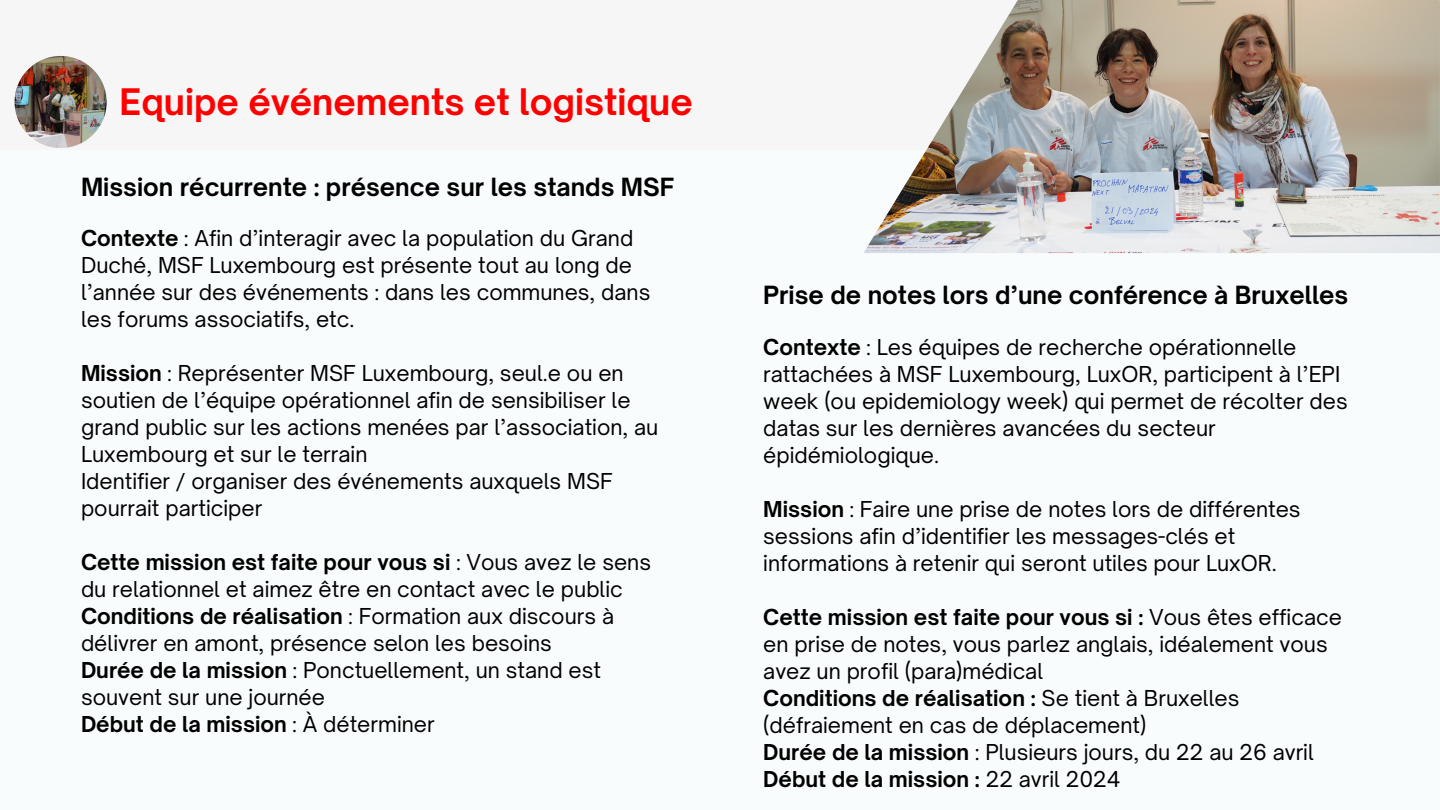
<style>
.page{position:relative;width:1440px;height:810px;background:#f6f6f6}
.page>*{position:absolute;margin:0;border:0;box-sizing:border-box;transform-origin:0 0}
.t1{font:700 35px "Open Sauce One";color:#f00}
.t2{font:700 24px "Open Sauce One";color:#000}
.t3{font:21px/27px "Open Sauce One";color:#000}
.s1{font-weight:700}
</style>
<div class="page">
<div style="left:0;top:150px;width:1440px;height:660px;background:#f9fcfd"></div>
<img style="left:864px;top:0;width:576px;height:253px">
<img style="left:15px;top:56px;width:92px;height:92px;border-radius:50%">
<h1 class="t1" style="left:120px;top:80px;width:575px">Equipe événements et logistique</h1>
<p class="t2" style="left:81px;top:172px;width:595px">Mission récurrente : présence sur les stands MSF</p>
<p class="t3" style="left:81px;top:225px;width:571px"><span class="s1">Contexte</span> : Afin d’interagir avec la population du Grand Duché, MSF Luxembourg est présente tout au long de l’année sur des événements : dans les communes, dans les forums associatifs, etc.</p>
<p class="t3" style="left:81px;top:360px;width:579px"><span class="s1">Mission</span> : Représenter MSF Luxembourg, seul.e ou en soutien de l’équipe opérationnel afin de sensibiliser le grand public sur les actions menées par l’association, au Luxembourg et sur le terrain<br>Identifier / organiser des événements auxquels MSF pourrait participer</p>
<p class="t3" style="left:81px;top:549px;width:572px"><span class="s1">Cette mission est faite pour vous si</span> : Vous avez le sens du relationnel et aimez être en contact avec le public <span class="s1">Conditions de réalisation</span> : Formation aux discours à délivrer en amont, présence selon les besoins<br><span class="s1">Durée de la mission</span> : Ponctuellement, un stand est souvent sur une journée<br><span class="s1">Début de la mission</span> : À déterminer</p>
<p class="t2" style="left:763px;top:280px;width:587px">Prise de notes lors d’une conférence à Bruxelles</p>
<p class="t3" style="left:763px;top:333px;width:586px"><span class="s1">Contexte</span> : Les équipes de recherche opérationnelle rattachées à MSF Luxembourg, LuxOR, participent à l’EPI week (ou epidemiology week) qui permet de récolter des datas sur les dernières avancées du secteur épidémiologique.</p>
<p class="t3" style="left:763px;top:495px;width:539px"><span class="s1">Mission</span> : Faire une prise de notes lors de différentes sessions afin d’identifier les messages-clés et informations à retenir qui seront utiles pour LuxOR.</p>
<p class="t3" style="left:763px;top:603px;width:580px"><span class="s1">Cette mission est faite pour vous si :</span> Vous êtes efficace en prise de notes, vous parlez anglais, idéalement vous avez un profil (para)médical<br><span class="s1">Conditions de réalisation :</span> Se tient à Bruxelles (défraiement en cas de déplacement)<br><span class="s1">Durée de la mission</span> : Plusieurs jours, du 22 au 26 avril <span class="s1">Début de la mission :</span> 22 avril 2024</p>
</div>
